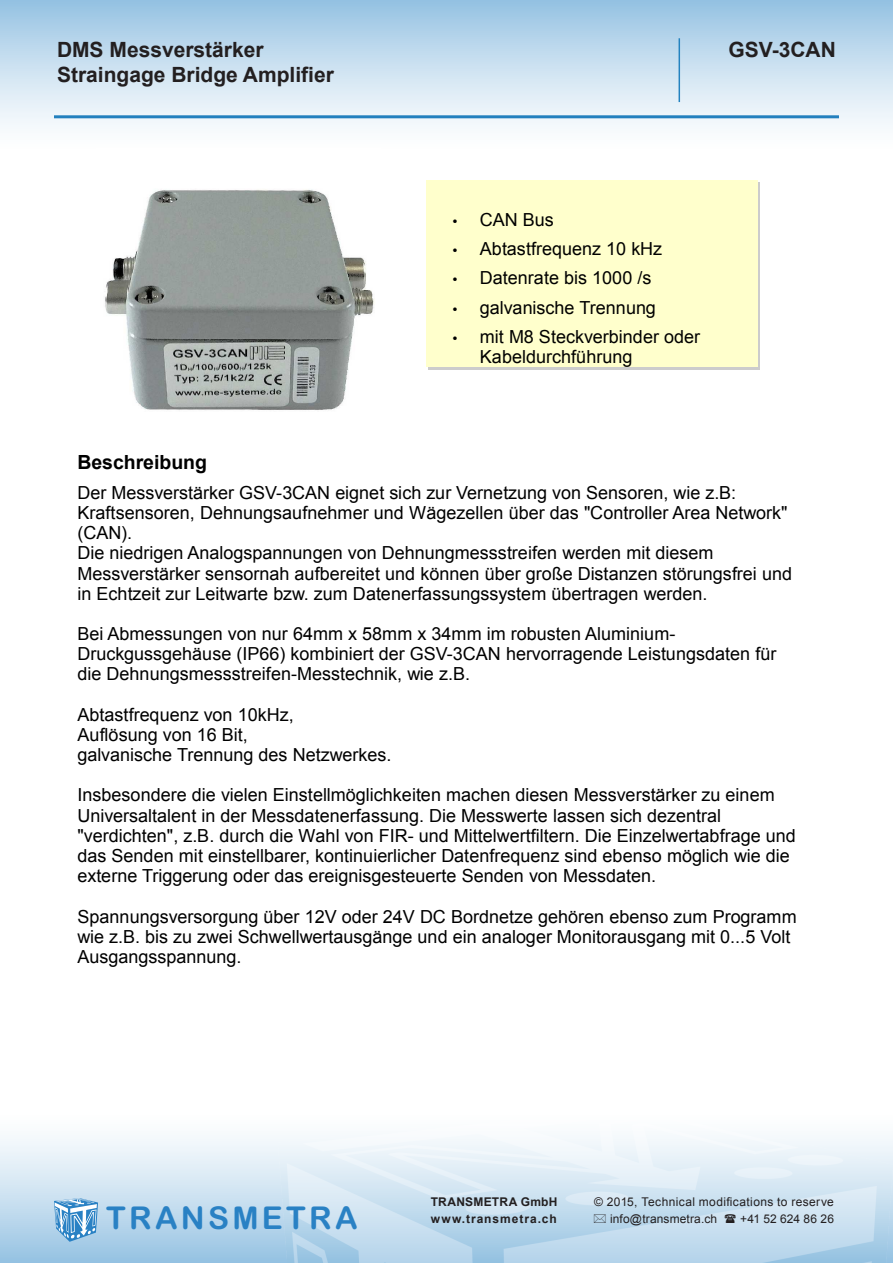
<style>
.page{position:relative;width:893px;height:1263px;background:#fff}
.page>*{position:absolute;margin:0;border:0;box-sizing:border-box;transform-origin:0 0}
.t1{font:31.5px "Arial Rounded MT Bold";letter-spacing:.105em;color:#2981c4}
.t2{font:700 21px "Arial";color:#231f20}
.t3{font:700 19.5px "Arial";color:#000}
.t4{font:18px/20.2px "Arial";color:#000}
.t5{font:12px "Arial";letter-spacing:.025em;color:#231f20}
.t6{font:700 12px "Arial";letter-spacing:.065em;color:#231f20}
.t7{font:700 12px "Arial";letter-spacing:.02em;color:#231f20}
.t8{font:12px "Arial";letter-spacing:.005em;color:#231f20}
</style>
<div class="page">
<div style="left:0;top:1093px;width:893px;height:170px;background:linear-gradient(to bottom,#fff,#9dc6e4)"></div>
<img style="left:278px;top:1103px;width:615px;height:160px">
<div style="left:0;top:0;width:893px;height:170px;background:linear-gradient(to bottom,#9cc6e4,#fff)"></div>
<svg style="left:54px;top:1198px;width:44px;height:44px;background:#85b7dd"></svg>
<hr style="left:54px;top:115px;width:785px;height:3px;background:#2380be">
<hr style="left:679px;top:38px;width:1px;height:64px;background:#2483c0">
<hr style="left:428px;top:367px;width:331px;height:2px;background:#ccc">
<hr style="left:757px;top:183px;width:2px;height:184px;background:#ccc">
<div style="left:426px;top:181px;width:331px;height:186px;background:#ffc"></div>
<img style="left:97px;top:149px;width:283px;height:261px">
<svg style="left:594px;top:1214px;width:12px;height:9px"></svg>
<svg style="left:725px;top:1214px;width:11px;height:9px"></svg>
<p class="t2" style="left:57px;top:35px;width:208px">DMS Messverstärker</p>
<p class="t2" style="left:57px;top:60px;width:278px">Straingage Bridge Amplifier</p>
<p class="t2" style="left:729px;top:35px;width:109px">GSV-3CAN</p>
<p class="t4" style="left:453px;top:211px;width:103px">• CAN Bus</p>
<p class="t4" style="left:453px;top:240px;width:211px">• Abtastfrequenz 10 kHz</p>
<p class="t4" style="left:453px;top:270px;width:200px">• Datenrate bis 1000 /s</p>
<p class="t4" style="left:453px;top:299px;width:205px">• galvanische Trennung</p>
<p class="t4" style="left:480px;top:328px;width:222px;text-indent:-27px">• mit M8 Steckverbinder oder<br>Kabeldurchführung</p>
<p class="t3" style="left:77px;top:455px;width:131px">Beschreibung</p>
<p class="t4" style="left:77px;top:484px;width:716px">Der Messverstärker GSV-3CAN eignet sich zur Vernetzung von Sensoren, wie z.B:<br>Kraftsensoren, Dehnungsaufnehmer und Wägezellen über das "Controller Area Network" (CAN).<br>Die niedrigen Analogspannungen von Dehnungmessstreifen werden mit diesem Messverstärker sensornah aufbereitet und können über große Distanzen störungsfrei und in Echtzeit zur Leitwarte bzw. zum Datenerfassungssystem übertragen werden.</p>
<p class="t4" style="left:77px;top:625px;width:700px">Bei Abmessungen von nur 64mm x 58mm x 34mm im robusten Aluminium-<br>Druckgussgehäuse (IP66) kombiniert der GSV-3CAN hervorragende Leistungsdaten für die Dehnungsmessstreifen-Messtechnik, wie z.B.</p>
<p class="t4" style="left:77px;top:706px;width:316px">Abtastfrequenz von 10kHz,<br>Auflösung von 16 Bit,<br>galvanische Trennung des Netzwerkes.</p>
<p class="t4" style="left:77px;top:787px;width:720px">Insbesondere die vielen Einstellmöglichkeiten machen diesen Messverstärker zu einem Universaltalent in der Messdatenerfassung. Die Messwerte lassen sich dezentral "verdichten", z.B. durch die Wahl von FIR- und Mittelwertfiltern. Die Einzelwertabfrage und das Senden mit einstellbarer, kontinuierlicher Datenfrequenz sind ebenso möglich wie die externe Triggerung oder das ereignisgesteuerte Senden von Messdaten.</p>
<p class="t4" style="left:77px;top:908px;width:721px">Spannungsversorgung über 12V oder 24V DC Bordnetze gehören ebenso zum Programm wie z.B. bis zu zwei Schwellwertausgänge und ein analoger Monitorausgang mit 0...5 Volt<br>Ausgangsspannung.</p>
<p class="t1" style="left:106px;top:1199px;width:253px">TRANSMETRA</p>
<p class="t7" style="left:431px;top:1194px;width:128px">TRANSMETRA GmbH</p>
<p class="t5" style="left:594px;top:1194px;width:241px">© 2015, Technical modifications to reserve</p>
<p class="t6" style="left:431px;top:1211px;width:127px">www.transmetra.ch</p>
<p class="t5" style="left:610px;top:1211px;width:109px">info@transmetra.ch</p>
<p class="t8" style="left:740px;top:1211px;width:95px">+41 52 624 86 26</p>
</div>
